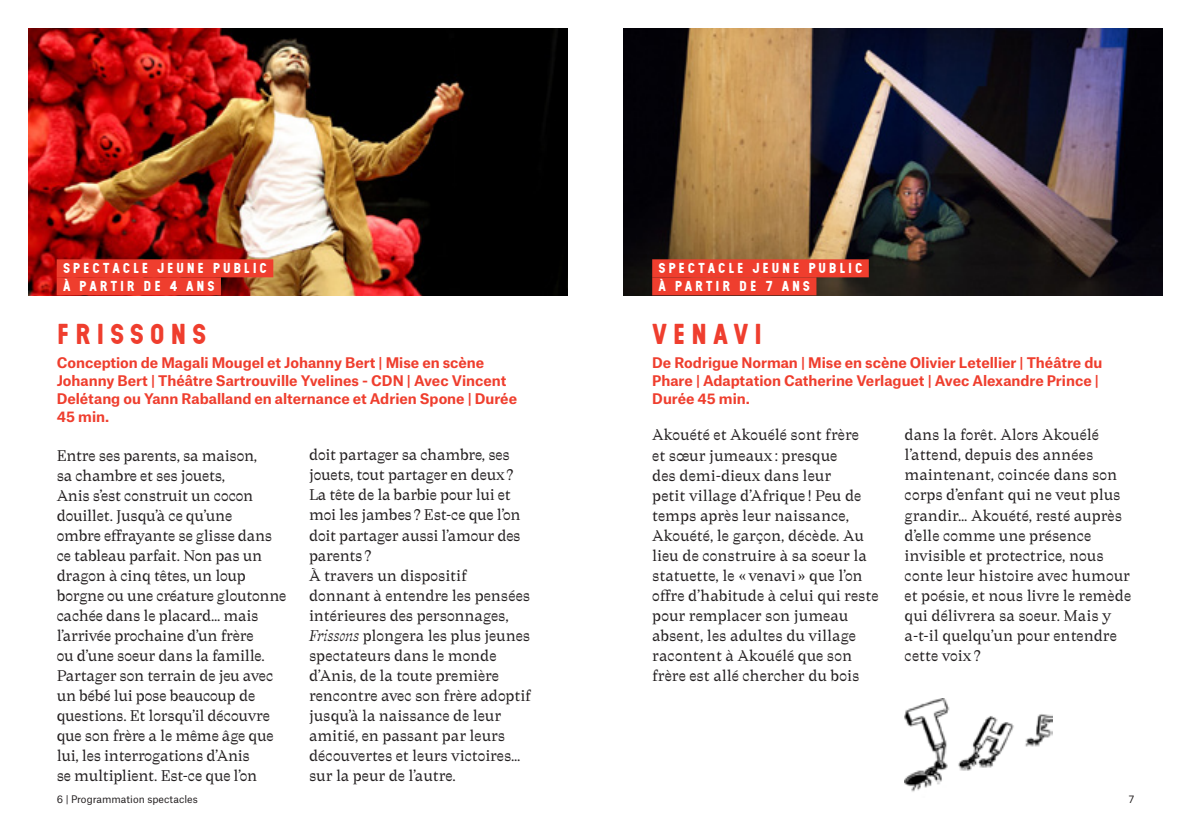
<style>
.page{position:relative;width:1191px;height:840px;background:#fff}
.page>*{position:absolute;margin:0;border:0;box-sizing:border-box;transform-origin:0 0}
.t1{font:28px "Epiceum";letter-spacing:.2em;color:#ef3e2e}
.t2{font:15px/20px "Traulha Jornau";letter-spacing:-.005em;color:#231f20}
.t3{font:700 14px/18px "Atlas Grotesk";color:#ef3e2e}
.t4{font:14px/18px "Epiceum";letter-spacing:.2em;color:#fff}
.t5{font:10px "Atlas Grotesk";color:#231f20}
.s1{font-family:"Traulha Italica"}
</style>
<div class="page">
<img style="left:28px;top:28px;width:539px;height:267px">
<div style="left:57px;top:259px;width:216px;height:18px;background:#ef3e2e"></div>
<div style="left:57px;top:277px;width:164px;height:18px;background:#ef3e2e"></div>
<img style="left:624px;top:28px;width:538px;height:267px">
<div style="left:652px;top:259px;width:216px;height:18px;background:#ef3e2e"></div>
<div style="left:652px;top:277px;width:164px;height:18px;background:#ef3e2e"></div>
<img style="left:904px;top:698px;width:148px;height:94px">
<p class="t4" style="left:63px;top:259px;width:205px">SPECTACLE JEUNE PUBLIC<br>À PARTIR DE 4 ANS</p>
<h1 class="t1" style="left:57px;top:319px;width:151px">FRISSONS</h1>
<p class="t3" style="left:57px;top:352px;width:462px">Conception de Magali Mougel et Johanny Bert | Mise en scène Johanny Bert | Théâtre Sartrouville Yvelines - CDN | Avec Vincent Delétang ou Yann Raballand en alternance et Adrien Spone | Durée 45 min.</p>
<p class="t2" style="left:57px;top:445px;width:231px">Entre ses parents, sa maison,<br>sa chambre et ses jouets,<br>Anis s’est construit un cocon douillet. Jusqu’à ce qu’une<br>ombre effrayante se glisse dans ce tableau parfait. Non pas un dragon à cinq têtes, un loup borgne ou une créature gloutonne cachée dans le placard… mais l’arrivée prochaine d’un frère<br>ou d’une soeur dans la famille.<br>Partager son terrain de jeu avec un bébé lui pose beaucoup de questions. Et lorsqu’il découvre que son frère a le même âge que lui, les interrogations d’Anis<br>se multiplient. Est-ce que l’on</p>
<p class="t2" style="left:309px;top:445px;width:223px">doit partager sa chambre, ses jouets, tout partager en deux ?<br>La tête de la barbie pour lui et moi les jambes ? Est-ce que l’on doit partager aussi l’amour des parents ?<br>À travers un dispositif donnant à entendre les pensées intérieures des personnages,<br><span class="s1">Frissons</span> plongera les plus jeunes spectateurs dans le monde d’Anis, de la toute première rencontre avec son frère adoptif jusqu’à la naissance de leur amitié, en passant par leurs découvertes et leurs victoires… sur la peur de l’autre.</p>
<p class="t4" style="left:658px;top:259px;width:205px">SPECTACLE JEUNE PUBLIC<br>À PARTIR DE 7 ANS</p>
<h1 class="t1" style="left:652px;top:319px;width:112px">VENAVI</h1>
<p class="t3" style="left:652px;top:352px;width:452px">De Rodrigue Norman | Mise en scène Olivier Letellier | Théâtre du<br>Phare | Adaptation Catherine Verlaguet | Avec Alexandre Prince |<br>Durée 45 min.</p>
<p class="t2" style="left:652px;top:425px;width:228px">Akouété et Akouélé sont frère<br>et sœur jumeaux : presque<br>des demi-dieux dans leur<br>petit village d’Afrique ! Peu de temps après leur naissance,<br>Akouété, le garçon, décède. Au lieu de construire à sa soeur la statuette, le « venavi » que l’on offre d’habitude à celui qui reste pour remplacer son jumeau absent, les adultes du village racontent à Akouélé que son frère est allé chercher du bois</p>
<p class="t2" style="left:904px;top:425px;width:228px">dans la forêt. Alors Akouélé l’attend, depuis des années maintenant, coincée dans son corps d’enfant qui ne veut plus grandir… Akouété, resté auprès d’elle comme une présence invisible et protectrice, nous conte leur histoire avec humour et poésie, et nous livre le remède qui délivrera sa soeur. Mais y a-t-il quelqu’un pour entendre cette voix ?</p>
<p class="t5" style="left:57px;top:790px;width:142px">6 | Programmation spectacles</p>
<p class="t5" style="left:1128px;top:790px;width:7px">7</p>
</div>
